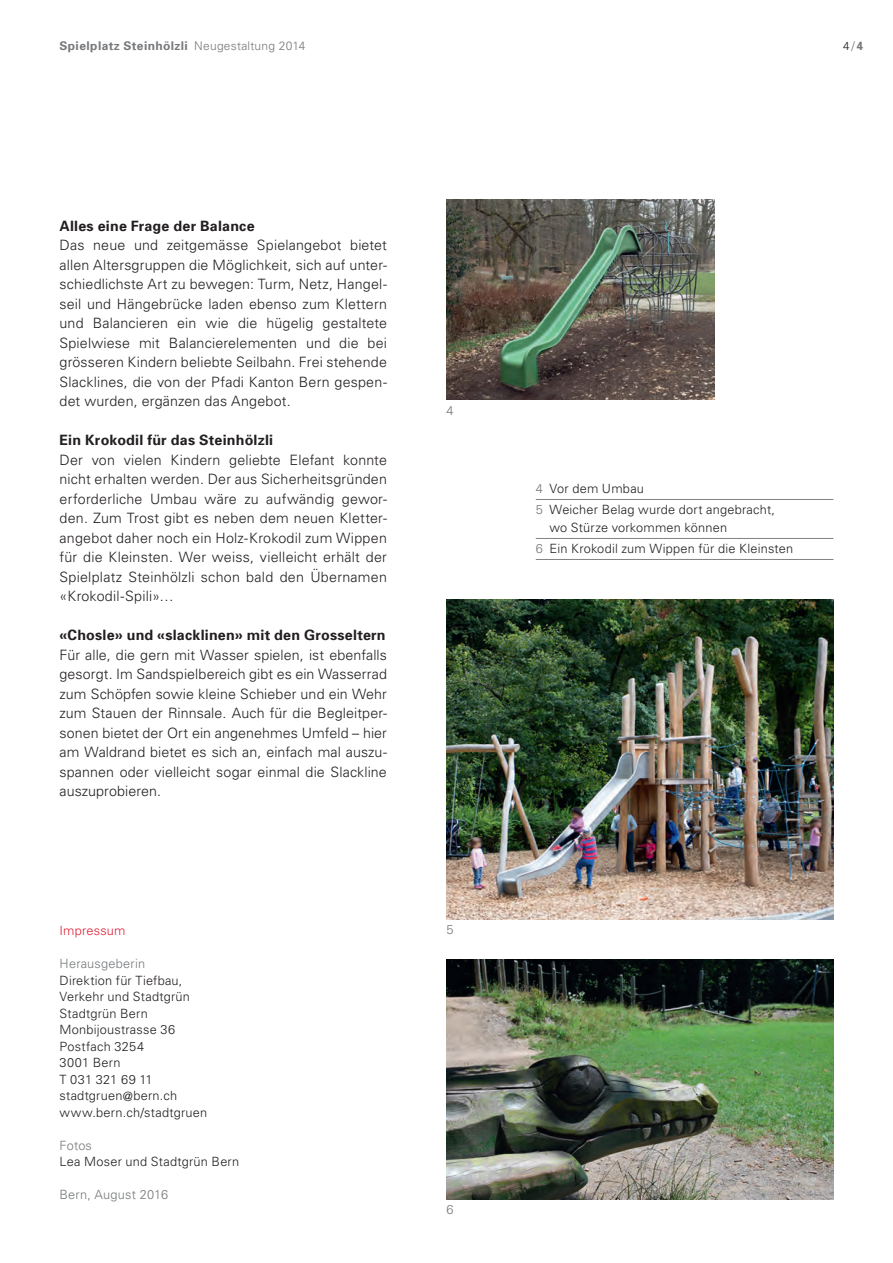
<style>
.page{position:relative;width:893px;height:1263px;background:#fff}
.page>*{position:absolute;margin:0;border:0;box-sizing:border-box;transform-origin:0 0}
.t1{font:300 14.25px/19.5px "Univers";letter-spacing:.01em;color:#231f20;text-align:justify}
.t2{font:700 14.25px "Univers";letter-spacing:.015em;color:#231f20}
.t3{font:300 12.75px/16.5px "Univers";letter-spacing:.015em;color:#231f20}
.t4{font:300 12.75px "Univers";letter-spacing:.015em;color:#76787b}
.t5{font:300 12.75px "Univers";letter-spacing:.015em;color:#df1e36}
.t6{font:700 12px "Univers";letter-spacing:.03em;color:#76787b}
.t7{font:300 11.7px "Univers";color:#231f20}
.s1{font-weight:300}
.s2{font-size:12px;color:#76787b}
.s3{font-weight:700;font-size:12px;color:#76787b}
.s4{color:#76787b}
</style>
<div class="page">
<img style="left:446px;top:600px;width:387px;height:319px">
<hr style="left:536px;top:499px;width:297px;height:1px;background:#808285">
<hr style="left:536px;top:538px;width:297px;height:1px;background:#808285">
<hr style="left:536px;top:559px;width:297px;height:1px;background:#808285">
<img style="left:446px;top:200px;width:268px;height:200px">
<img style="left:446px;top:959px;width:387px;height:240px">
<p class="t6" style="left:60px;top:38px;width:248px">Spielplatz Steinhölzli <span class="s1">Neugestaltung 2014</span></p>
<p class="t7" style="left:843px;top:39px;width:21px">4<span class="s2">/</span><span class="s3">4</span></p>
<p class="t2" style="left:60px;top:217px;width:197px">Alles eine Frage der Balance</p>
<p class="t1" style="left:60px;top:235px;width:329px">Das neue und zeitgemässe Spielangebot bietet allen Altersgruppen die Möglichkeit, sich auf unter&shy;schiedlichste Art zu bewegen: Turm, Netz, Hangel&shy;seil und Hängebrücke laden ebenso zum Klettern und Balancieren ein wie die hügelig gestaltete Spielwiese mit Balancierelementen und die bei grösseren Kindern beliebte Seilbahn. Frei stehende Slacklines, die von der Pfadi Kanton Bern gespen&shy;det wurden, ergänzen das Angebot.</p>
<p class="t2" style="left:60px;top:431px;width:215px">Ein Krokodil für das Steinhölzli</p>
<p class="t1" style="left:60px;top:450px;width:329px">Der von vielen Kindern geliebte Elefant konnte nicht erhalten werden. Der aus Sicherheitsgründen erforderliche Umbau wäre zu aufwändig gewor&shy;den. Zum Trost gibt es neben dem neuen Kletter&shy;angebot daher noch ein Holz-Krokodil zum Wippen für die Kleinsten. Wer weiss, vielleicht erhält der Spielplatz Steinhölzli schon bald den Übernamen «Krokodil-Spili»…</p>
<p class="t2" style="left:60px;top:626px;width:328px">«Chosle» und «slacklinen» mit den Grosseltern</p>
<p class="t1" style="left:60px;top:645px;width:329px">Für alle, die gern mit Wasser spielen, ist ebenfalls gesorgt. Im Sandspielbereich gibt es ein Wasserrad zum Schöpfen sowie kleine Schieber und ein Wehr zum Stauen der Rinnsale. Auch für die Begleitper&shy;sonen bietet der Ort ein angenehmes Umfeld – hier am Waldrand bietet es sich an, einfach mal auszu&shy;spannen oder vielleicht sogar einmal die Slackline auszuprobieren.</p>
<p class="t5" style="left:60px;top:923px;width:67px">Impressum</p>
<p class="t4" style="left:60px;top:956px;width:87px">Herausgeberin</p>
<p class="t3" style="left:60px;top:971px;width:149px">Direktion für Tiefbau,<br>Verkehr und Stadtgrün<br>Stadtgrün Bern<br>Monbijoustrasse 36<br>Postfach 3254<br>3001 Bern<br>T 031 321 69 11 stadtgruen@bern.ch www.bern.ch/stadtgruen</p>
<p class="t4" style="left:60px;top:1137px;width:34px">Fotos</p>
<p class="t3" style="left:60px;top:1153px;width:181px">Lea Moser und Stadtgrün Bern</p>
<p class="t4" style="left:60px;top:1187px;width:110px">Bern, August 2016</p>
<p class="t4" style="left:446px;top:402px;width:9px">4</p>
<p class="t4" style="left:446px;top:922px;width:9px">5</p>
<p class="t4" style="left:446px;top:1202px;width:9px">6</p>
<p class="t3" style="left:536px;top:477px;width:241px;line-height:21px"><span class="s4">4</span> Vor dem Umbau<br><span class="s4">5</span> Weicher Belag wurde dort angebracht,</p>
<p class="t3" style="left:536px;top:516px;width:259px;line-height:21px;text-indent:14px">wo Stürze vorkommen können<br><span class="s4">6</span> Ein Krokodil zum Wippen für die Kleinsten</p>
</div>
